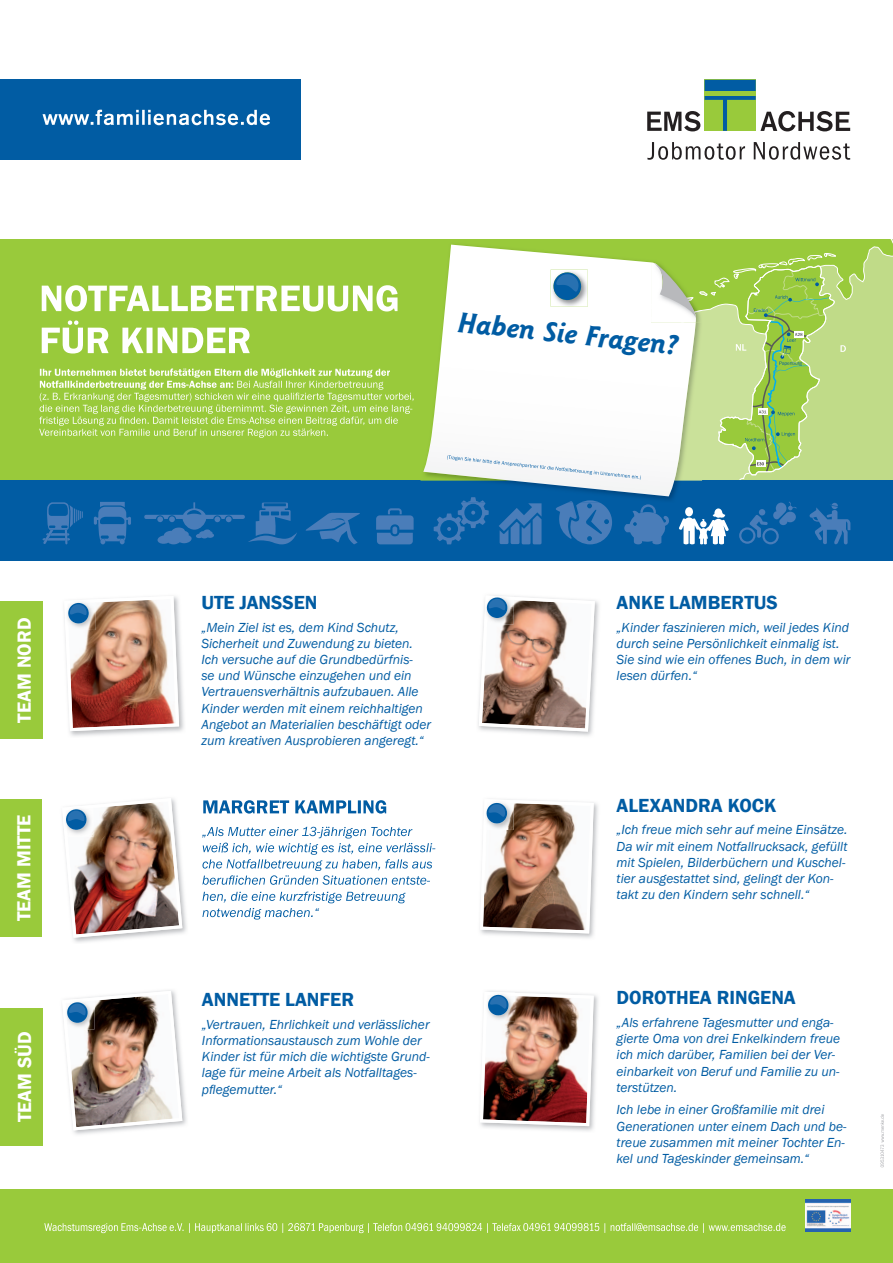
<style>
.page{position:relative;width:893px;height:1263px;background:#fff}
.page>*{position:absolute;margin:0;border:0;box-sizing:border-box;transform-origin:0 0}
.t1{font:italic 700 27.75px "Gospel";color:#015ca3}
.t2{font:600 19.5px "Franklin Gothic";color:#015ca3}
.t3{font:600 19.5px "Franklin Gothic";color:#fff}
.t4{font:italic 13.5px/16.2px "Franklin Gothic";color:#015ca3}
</style>
<div class="page">
<div style="left:0;top:240px;width:893px;height:241px;background:#99ca3b"></div>
<svg style="left:846px;top:240px;width:47px;height:241px;background:#bbd981"></svg>
<div style="left:0;top:1189px;width:893px;height:74px;background:#99ca3b"></div>
<svg style="left:647px;top:80px;width:203px;height:51px"></svg>
<hr style="left:705px;top:92px;width:51px;height:4px;background:#99ca3b">
<svg style="left:647px;top:142px;width:203px;height:18px"></svg>
<div style="left:0;top:481px;width:893px;height:80px;background:#015ca3"></div>
<svg style="left:39px;top:368px;width:375px;height:70px"></svg>
<svg style="left:42px;top:320px;width:208px;height:33px"></svg>
<svg style="left:42px;top:285px;width:356px;height:26px"></svg>
<svg style="left:44px;top:1223px;width:742px;height:10px"></svg>
<div style="left:0;top:80px;width:301px;height:80px;background:#015ca3"></div>
<svg style="left:43px;top:110px;width:227px;height:15px"></svg>
<svg style="left:423px;top:245px;width:253px;height:251px"></svg>
<img style="left:478px;top:601px;width:121px;height:135px">
<svg style="left:479px;top:595px;width:116px;height:136px"></svg>
<img style="left:69px;top:616px;width:115px;height:120px">
<img style="left:64px;top:596px;width:115px;height:135px">
<div style="left:0;top:601px;width:42px;height:138px;background:#99ca3b"></div>
<img style="left:482px;top:803px;width:116px;height:135px">
<svg style="left:480px;top:799px;width:114px;height:134px"></svg>
<div style="left:0;top:799px;width:42px;height:138px;background:#99ca3b"></div>
<img style="left:73px;top:877px;width:114px;height:66px">
<img style="left:62px;top:798px;width:120px;height:140px">
<svg style="left:202px;top:891px;width:203px;height:28px"></svg>
<svg style="left:202px;top:827px;width:233px;height:58px"></svg>
<svg style="left:203px;top:800px;width:183px;height:13px"></svg>
<img style="left:73px;top:990px;width:114px;height:145px">
<img style="left:62px;top:991px;width:120px;height:139px">
<img style="left:482px;top:991px;width:116px;height:140px">
<img style="left:480px;top:992px;width:114px;height:134px">
<div style="left:0;top:1008px;width:43px;height:138px;background:#99ca3b"></div>
<svg style="left:679px;top:507px;width:50px;height:37px"></svg>
<img style="left:461px;top:497px;width:24px;height:6px">
<svg style="left:434px;top:503px;width:55px;height:41px"></svg>
<svg style="left:556px;top:501px;width:56px;height:43px"></svg>
<img style="left:580px;top:500px;width:20px;height:3px">
<svg style="left:739px;top:502px;width:58px;height:42px"></svg>
<svg style="left:624px;top:504px;width:45px;height:40px"></svg>
<svg style="left:809px;top:503px;width:41px;height:41px"></svg>
<svg style="left:499px;top:503px;width:43px;height:41px"></svg>
<svg style="left:43px;top:502px;width:40px;height:42px"></svg>
<svg style="left:94px;top:502px;width:37px;height:42px"></svg>
<svg style="left:305px;top:513px;width:55px;height:31px"></svg>
<svg style="left:144px;top:502px;width:153px;height:42px"></svg>
<svg style="left:376px;top:508px;width:38px;height:36px"></svg>
<svg style="left:447px;top:253px;width:399px;height:236px"></svg>
<svg style="left:880px;top:1114px;width:4px;height:53px"></svg>
<img style="left:806px;top:1199px;width:44px;height:32px">
<h2 class="t3" style="left:12px;top:722px;width:106px;rotate:-90deg">TEAM NORD</h2>
<h2 class="t3" style="left:12px;top:921px;width:108px;rotate:-90deg">TEAM MITTE</h2>
<h2 class="t3" style="left:13px;top:1122px;width:92px;rotate:-90deg">TEAM SÜD</h2>
<h1 class="t1" style="left:461px;top:306px;width:222px;rotate:6deg">Haben Sie Fragen?</h1>
<h2 class="t2" style="left:201px;top:590px;width:118px">UTE JANSSEN</h2>
<p class="t4" style="left:201px;top:619px;width:231px">„Mein Ziel ist es, dem Kind Schutz, Sicherheit und Zuwendung zu bieten.<br>Ich versuche auf die Grundbedürfnis-<br>se und Wünsche einzugehen und ein Vertrauensverhältnis aufzubauen. Alle Kinder werden mit einem reichhaltigen Angebot an Materialien beschäftigt oder zum kreativen Ausprobieren angeregt.“</p>
<h2 class="t2" style="left:202px;top:987px;width:154px">ANNETTE LANFER</h2>
<p class="t4" style="left:202px;top:1016px;width:229px">„Vertrauen, Ehrlichkeit und verlässlicher Informationsaustausch zum Wohle der Kinder ist für mich die wichtigste Grund&shy;lage für meine Arbeit als Notfalltages&shy;pflegemutter.“</p>
<h2 class="t2" style="left:617px;top:590px;width:163px">ANKE LAMBERTUS</h2>
<p class="t4" style="left:617px;top:619px;width:235px">„Kinder faszinieren mich, weil jedes Kind durch seine Persönlichkeit einmalig ist.<br>Sie sind wie ein offenes Buch, in dem wir lesen dürfen.“</p>
<h2 class="t2" style="left:617px;top:793px;width:161px">ALEXANDRA KOCK</h2>
<p class="t4" style="left:617px;top:822px;width:232px">„Ich freue mich sehr auf meine Einsätze.<br>Da wir mit einem Notfallrucksack, gefüllt mit Spielen, Bilderbüchern und Kuschel&shy;tier ausgestattet sind, gelingt der Kon&shy;takt zu den Kindern sehr schnell.“</p>
<h2 class="t2" style="left:617px;top:986px;width:181px">DOROTHEA RINGENA</h2>
<p class="t4" style="left:617px;top:1015px;width:225px">„Als erfahrene Tagesmutter und enga&shy;gierte Oma von drei Enkelkindern freue ich mich darüber, Familien bei der Ver&shy;einbarkeit von Beruf und Familie zu un&shy;terstützen.</p>
<p class="t4" style="left:617px;top:1102px;width:231px">Ich lebe in einer Großfamilie mit drei Generationen unter einem Dach und be&shy;treue zusammen mit meiner Tochter En&shy;kel und Tageskinder gemeinsam.“</p>
</div>
